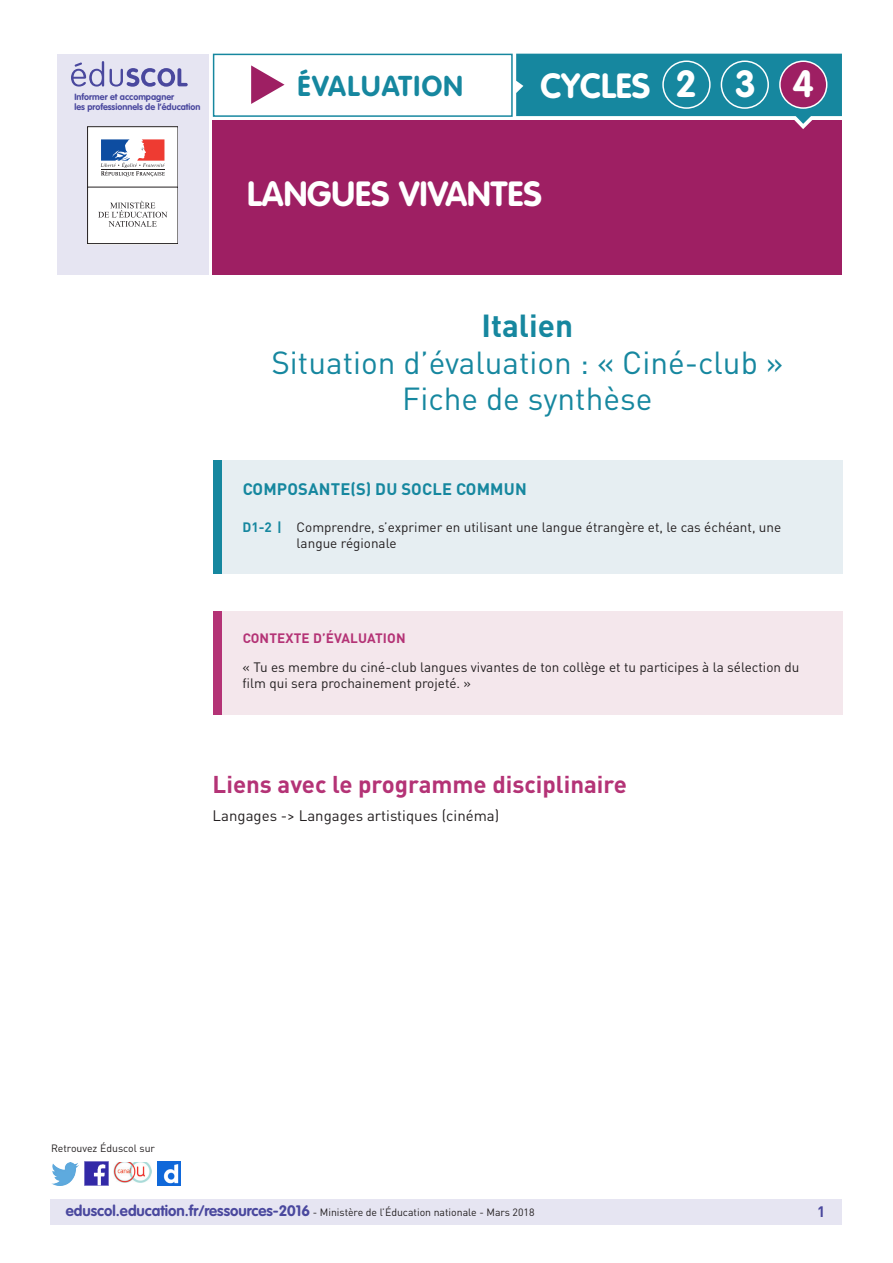
<style>
.page{position:relative;width:893px;height:1263px;background:#fff}
.page>*{position:absolute;margin:0;border:0;box-sizing:border-box;transform-origin:0 0}
.t1{font:700 37.2px "VAG Rounded Std";color:#fff}
.t2{font:700 34.5px "VAG Rounded Std";color:#fff}
.t3{font:31.5px/36px "DIN Pro";color:#16879f;text-align:center}
.t4{font:700 31.5px "DIN Pro";color:#16879f}
.t5{font:700 28.35px "VAG Rounded Std";letter-spacing:.05em;color:#16879f}
._03_Titre_de_niveau{font:700 24px "DIN Pro";color:#b43376}
.t6{font:700 16.5px "DIN Pro";letter-spacing:.01em;color:#16879f}
._06_Texte_courant{font:15px "DIN Pro";color:#231f20}
.t7{font:700 15px "DIN Pro";color:#4a489e}
._01_Texte_info_conte{font:13.5px/16.2px "DIN Pro";color:#231f20}
._01_Titre_info_conte{font:700 13.5px "DIN Pro";letter-spacing:.01em;color:#b43376}
.t8{font:10.5px "DIN Pro";color:#231f20}
.t9{font:700 9px/10.8px "VAG Rounded Std";color:#4a489e}
.s1{font-weight:700;color:#16879f}
.s2{font-family:"VAG Rounded Std";font-weight:700;font-size:15px;color:#4a489e}
</style>
<div class="page">
<div style="left:50px;top:1199px;width:791px;height:26px;background:#e6e5f2"></div>
<img style="left:85px;top:1162px;width:23px;height:23px">
<img style="left:51px;top:1163px;width:28px;height:22px">
<img style="left:158px;top:1162px;width:22px;height:23px">
<div style="left:213px;top:54px;width:300px;height:63px;background:#fff;border:1px solid #16879f"></div>
<div style="left:213px;top:120px;width:629px;height:154px;background:#9e1f63"></div>
<div style="left:57px;top:54px;width:152px;height:220px;background:#e6e5f2"></div>
<svg style="left:71px;top:61px;width:117px;height:26px"></svg>
<svg style="left:516px;top:54px;width:326px;height:75px"></svg>
<div style="left:662px;top:60px;width:49px;height:49px;border:1px solid #fff;border-radius:50%"></div>
<div style="left:721px;top:60px;width:48px;height:49px;border:1px solid #fff;border-radius:50%"></div>
<div style="left:780px;top:61px;width:47px;height:47px;background:#9e1f63;border-radius:50%"></div>
<div style="left:779px;top:60px;width:48px;height:49px;border:1px solid #fff;border-radius:50%"></div>
<svg style="left:251px;top:65px;width:34px;height:39px"></svg>
<img style="left:114px;top:1163px;width:38px;height:19px">
<div style="left:213px;top:461px;width:629px;height:113px;background:#e6eef2"></div>
<div style="left:213px;top:461px;width:8px;height:113px;background:#16879f"></div>
<div style="left:88px;top:127px;width:90px;height:61px;background:#fff"></div>
<div style="left:88px;top:126px;width:90px;height:62px;border:1px solid #231f20"></div>
<svg style="left:101px;top:139px;width:64px;height:38px"></svg>
<hr style="left:101px;top:169px;width:63px;height:1px;background:#231f20">
<div style="left:88px;top:187px;width:90px;height:57px;background:#fff"></div>
<div style="left:88px;top:187px;width:90px;height:57px;border:1px solid #231f20"></div>
<svg style="left:98px;top:201px;width:69px;height:26px"></svg>
<div style="left:213px;top:611px;width:629px;height:104px;background:#f4e7ec"></div>
<div style="left:213px;top:611px;width:8px;height:104px;background:#b43376"></div>
<p class="t9" style="left:74px;top:91px;width:128px">Informer et accompagner<br>les professionnels de l’éducation</p>
<h3 class="t5" style="left:298px;top:69px;width:167px">ÉVALUATION</h3>
<h2 class="t2" style="left:540px;top:65px;width:111px">CYCLES</h2>
<h1 class="t1" style="left:675px;top:63px;width:140px">234</h1>
<h2 class="t2" style="left:247px;top:173px;width:296px">LANGUES VIVANTES</h2>
<h3 class="t4" style="left:481px;top:305px;width:93px">Italien</h3>
<h3 class="t3" style="left:271px;top:343px;width:513px">Situation d’évaluation : « Ciné-club »<br>Fiche de synthèse</h3>
<p class="t6" style="left:243px;top:478px;width:286px">COMPOSANTE(S) DU SOCLE COMMUN</p>
<p class="_01_Texte_info_conte" style="left:297px;top:519px;width:486px;text-indent:-54px"><span class="s1">D1-2 |</span> Comprendre, s’exprimer en utilisant une langue étrangère et, le cas échéant, une langue régionale</p>
<p class="_01_Titre_info_conte" style="left:243px;top:629px;width:164px">CONTEXTE D’ÉVALUATION</p>
<p class="_01_Texte_info_conte" style="left:243px;top:658px;width:558px">« Tu es membre du ciné-club langues vivantes de ton collège et tu participes à la sélection du film qui sera prochainement projeté. »</p>
<p class="_03_Titre_de_niveau" style="left:213px;top:768px;width:416px">Liens avec le programme disciplinaire</p>
<p class="_06_Texte_courant" style="left:213px;top:806px;width:288px">Langages -&gt; Langages artistiques (cinéma)</p>
<p class="t8" style="left:51px;top:1141px;width:106px">Retrouvez Éduscol sur</p>
<p class="t8" style="left:66px;top:1205px;width:470px"><span class="s2">eduscol.education.fr/ressources-2016</span> - Ministère de l’Éducation nationale - Mars 2018</p>
<p class="t7" style="left:817px;top:1201px;width:10px">1</p>
</div>
